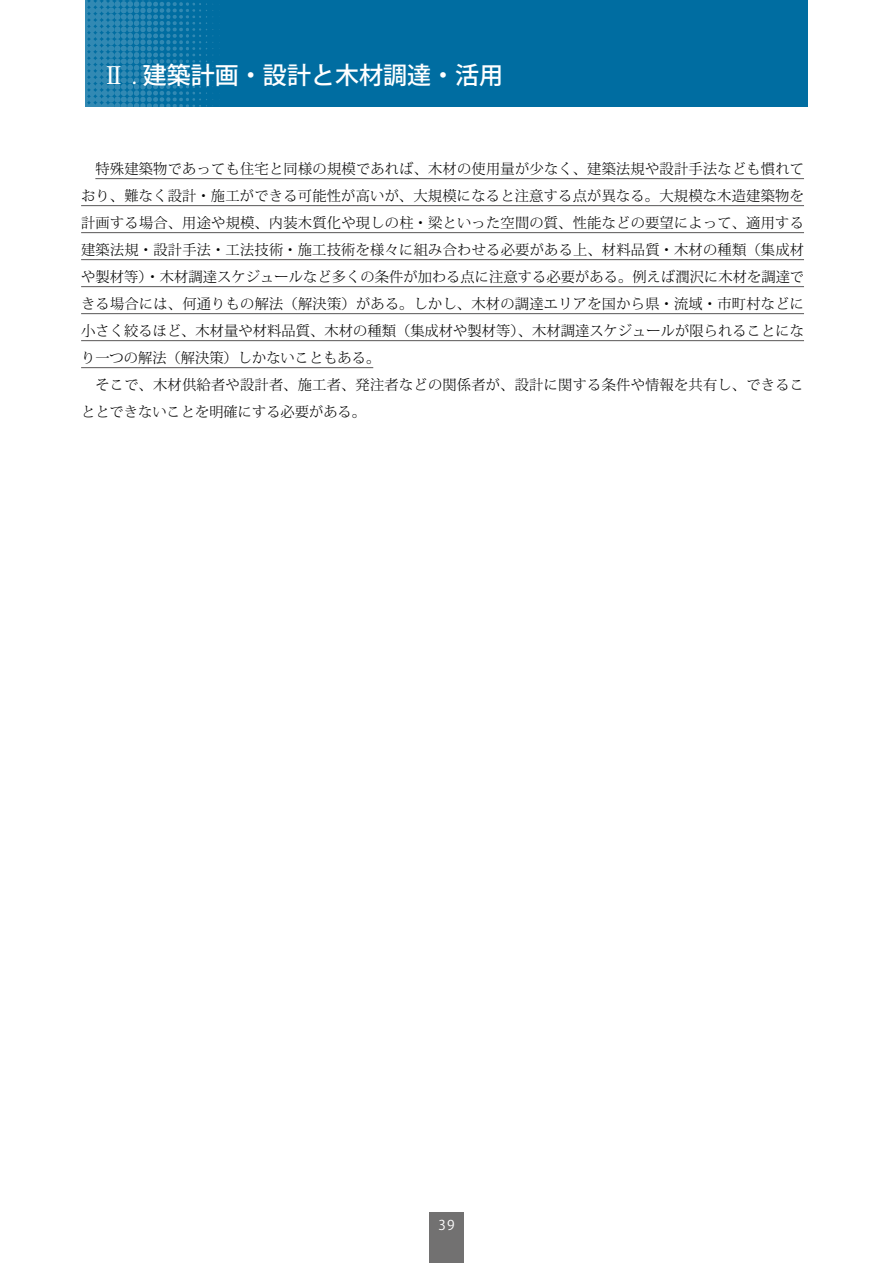
<style>
.page{position:relative;width:893px;height:1263px;background:#fff}
.page>*{position:absolute;margin:0;border:0;box-sizing:border-box;transform-origin:0 0}
.t1{font:500 24px "Koz Go Pro";color:#fff}
.t2{font:300 14.25px/27px "Koz Min Pro";letter-spacing:.005em;color:#000;text-align:justify}
.t3{font:13.5px "Koz Go Pro";color:#fff}
.s1{font-family:"Koz Min Pro"}
</style>
<div class="page">
<div style="left:429px;top:1212px;width:34px;height:51px;background:#727171"></div>
<div style="left:85px;top:0;width:723px;height:106px;background:#006da1"></div>
<svg style="left:85px;top:0;width:129px;height:106px"></svg>
<hr style="left:95px;top:178px;width:709px;height:1px;background:#595757">
<hr style="left:81px;top:205px;width:723px;height:1px;background:#595757">
<hr style="left:81px;top:232px;width:723px;height:1px;background:#595757">
<hr style="left:81px;top:259px;width:723px;height:1px;background:#595757">
<hr style="left:81px;top:286px;width:723px;height:1px;background:#595757">
<hr style="left:81px;top:313px;width:723px;height:1px;background:#595757">
<hr style="left:81px;top:340px;width:723px;height:1px;background:#595757">
<hr style="left:81px;top:367px;width:292px;height:1px;background:#595757">
<h1 class="t1" style="left:102px;top:60px;width:403px"><span class="s1">Ⅱ .</span> 建築計画・設計と木材調達・活用</h1>
<p class="t2" style="left:81px;top:155px;width:725px;text-indent:14px">特殊建築物であっても住宅と同様の規模であれば、木材の使用量が少なく、建築法規や設計手法なども慣れており、難なく設計・施工ができる可能性が高いが、大規模になると注意する点が異なる。大規模な木造建築物を計画する場合、用途や規模、内装木質化や現しの柱・梁といった空間の質、性能などの要望によって、適用する建築法規・設計手法・工法技術・施工技術を様々に組み合わせる必要がある上、材料品質・木材の種類（集成材や製材等）・木材調達スケジュールなど多くの条件が加わる点に注意する必要がある。例えば潤沢に木材を調達できる場合には、何通りもの解法（解決策）がある。しかし、木材の調達エリアを国から県・流域・市町村などに小さく絞るほど、木材量や材料品質、木材の種類（集成材や製材等）、木材調達スケジュールが限られることになり一つの解法（解決策）しかないこともある。</p>
<p class="t2" style="left:81px;top:371px;width:724px;text-indent:14px">そこで、木材供給者や設計者、施工者、発注者などの関係者が、設計に関する条件や情報を共有し、できることとできないことを明確にする必要がある。</p>
<p class="t3" style="left:438px;top:1217px;width:18px">39</p>
</div>
